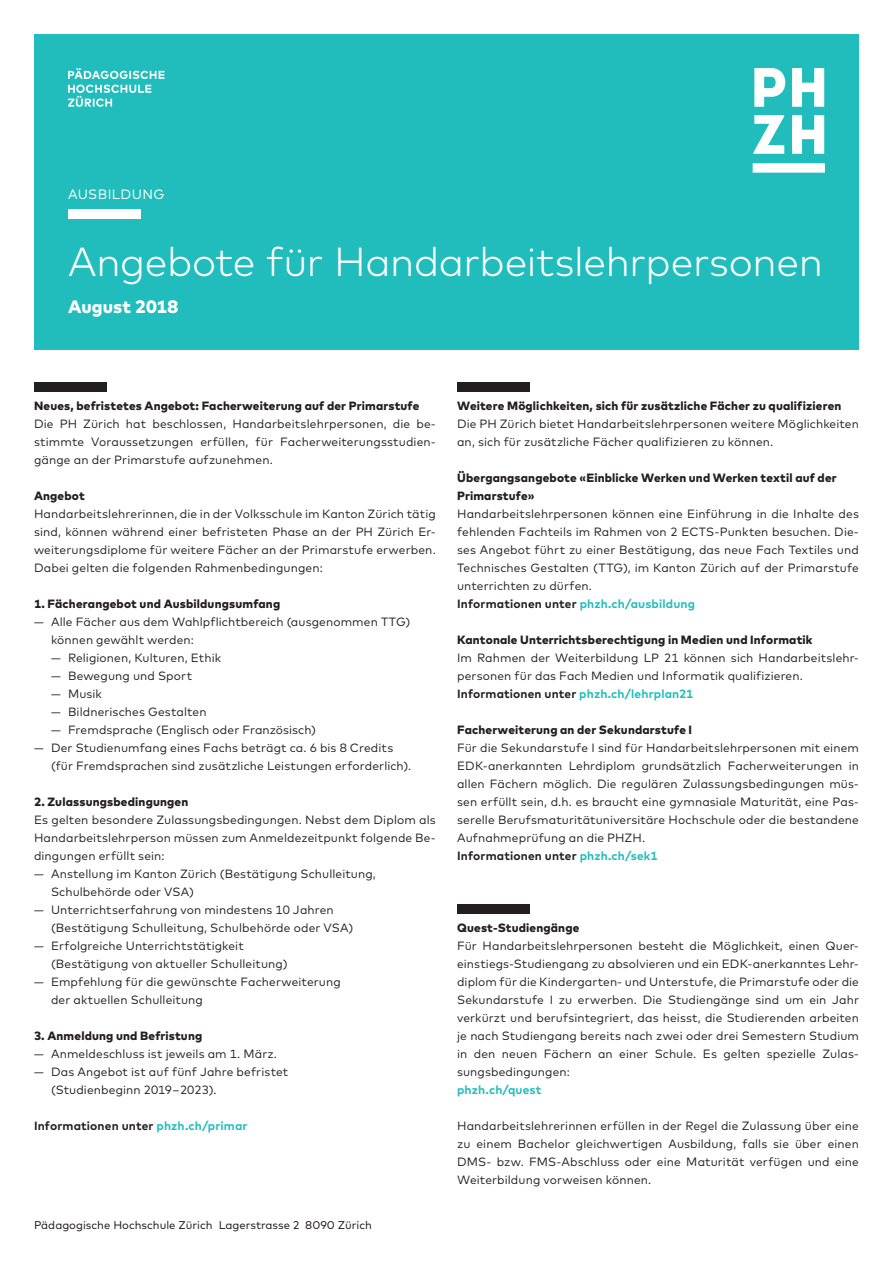
<style>
.page{position:relative;width:893px;height:1263px;background:#fff}
.page>*{position:absolute;margin:0;border:0;box-sizing:border-box;transform-origin:0 0}
.t1{font:300 40.5px "Mark OT";letter-spacing:-.01em;color:#fff}
.t2{font:800 18px "Mark OT";letter-spacing:.005em;color:#fff}
.t3{font:13.5px "Mark OT";letter-spacing:.03em;color:#fff}
._07_Lauftext_Einzug{font:12px/18px "Mark OT";letter-spacing:.01em;color:#231f20}
._04_Lauftext_Aufzähl{font:12px/18px "Mark OT";letter-spacing:.01em;color:#231f20}
._01_Lauftext{font:12px/18px "Mark OT";letter-spacing:.01em;color:#231f20;text-align:justify}
._03_Zwischentitel{font:800 12px/18px "Mark OT";letter-spacing:.015em;color:#231f20}
._05_Link{font:700 12px "Mark OT";letter-spacing:.015em;color:#231f20}
._05_Link-2{font:700 12px "Mark OT";letter-spacing:.01em;color:#21bdbd}
.t4{font:11.25px "Mark OT";color:#231f20}
.s1{color:#21bdbd}
</style>
<div class="page">
<div style="left:34px;top:383px;width:72px;height:9px;background:#231f20"></div>
<div style="left:457px;top:383px;width:72px;height:9px;background:#231f20"></div>
<div style="left:457px;top:905px;width:72px;height:9px;background:#231f20"></div>
<div style="left:34px;top:34px;width:825px;height:315px;background:#21bdbd"></div>
<svg style="left:753px;top:68px;width:72px;height:105px"></svg>
<svg style="left:68px;top:68px;width:97px;height:39px"></svg>
<div style="left:68px;top:209px;width:72px;height:10px;background:#fff"></div>
<p class="t3" style="left:68px;top:186px;width:98px">AUSBILDUNG</p>
<p class="t1" style="left:68px;top:237px;width:756px">Angebote für Handarbeitslehrpersonen</p>
<p class="t2" style="left:68px;top:295px;width:112px">August 2018</p>
<p class="_03_Zwischentitel" style="left:34px;top:396px;width:387px">Neues, befristetes Angebot: Facherweiterung auf der Primarstufe</p>
<p class="_01_Lauftext" style="left:34px;top:415px;width:403px">Die PH Zürich hat beschlossen, Handarbeitslehrpersonen, die be&shy;stimmte Voraussetzungen erfüllen, für Facherweiterungsstudien&shy;gänge an der Primarstufe aufzunehmen.</p>
<p class="_03_Zwischentitel" style="left:34px;top:486px;width:52px">Angebot</p>
<p class="_01_Lauftext" style="left:34px;top:505px;width:403px">Handarbeitslehrerinnen, die in der Volksschule im Kanton Zürich tätig sind, können während einer befristeten Phase an der PH Zürich Er&shy;weiterungsdiplome für weitere Fächer an der Primarstufe erwerben.<br>Dabei gelten die folgenden Rahmenbedingungen:</p>
<p class="_03_Zwischentitel" style="left:34px;top:594px;width:248px">1. Fächerangebot und Ausbildungsumfang</p>
<p class="_04_Lauftext_Aufzähl" style="left:51px;top:613px;width:361px;text-indent:-17px">— Alle Fächer aus dem Wahlpflichtbereich (ausgenommen TTG) können gewählt werden:</p>
<p class="_04_Lauftext_Aufzähl" style="left:51px;top:649px;width:172px">— Religionen, Kulturen, Ethik</p>
<p class="_04_Lauftext_Aufzähl" style="left:51px;top:667px;width:143px">— Bewegung und Sport</p>
<p class="_04_Lauftext_Aufzähl" style="left:51px;top:685px;width:52px">— Musik</p>
<p class="_04_Lauftext_Aufzähl" style="left:51px;top:703px;width:157px">— Bildnerisches Gestalten</p>
<p class="_04_Lauftext_Aufzähl" style="left:51px;top:721px;width:267px">— Fremdsprache (Englisch oder Französisch)</p>
<p class="_04_Lauftext_Aufzähl" style="left:51px;top:739px;width:362px;text-indent:-17px">— Der Studienumfang eines Fachs beträgt ca. 6 bis 8 Credits (für Fremdsprachen sind zusätzliche Leistungen erforderlich).</p>
<p class="_03_Zwischentitel" style="left:34px;top:792px;width:156px">2. Zulassungsbedingungen</p>
<p class="_01_Lauftext" style="left:34px;top:811px;width:403px">Es gelten besondere Zulassungsbedingungen. Nebst dem Diplom als Handarbeitslehrperson müssen zum Anmeldezeitpunkt folgende Be&shy;dingungen erfüllt sein:</p>
<p class="_04_Lauftext_Aufzähl" style="left:51px;top:865px;width:326px;text-indent:-17px">— Anstellung im Kanton Zürich (Bestätigung Schulleitung,<br>Schulbehörde oder VSA)</p>
<p class="_04_Lauftext_Aufzähl" style="left:51px;top:901px;width:304px;text-indent:-17px">— Unterrichtserfahrung von mindestens 10 Jahren (Bestätigung Schulleitung, Schulbehörde oder VSA)</p>
<p class="_04_Lauftext_Aufzähl" style="left:51px;top:937px;width:238px;text-indent:-17px">— Erfolgreiche Unterrichtstätigkeit (Bestätigung von aktueller Schulleitung)</p>
<p class="_04_Lauftext_Aufzähl" style="left:51px;top:973px;width:291px;text-indent:-17px">— Empfehlung für die gewünschte Facherweiterung der aktuellen Schulleitung</p>
<p class="_03_Zwischentitel" style="left:34px;top:1026px;width:170px">3. Anmeldung und Befristung</p>
<p class="_04_Lauftext_Aufzähl" style="left:34px;top:1045px;width:245px">— Anmeldeschluss ist jeweils am 1. März.</p>
<p class="_04_Lauftext_Aufzähl" style="left:51px;top:1063px;width:239px;text-indent:-17px">— Das Angebot ist auf fünf Jahre befristet (Studienbeginn 2019 – 2023).</p>
<p class="_05_Link" style="left:34px;top:1118px;width:215px">Informationen unter <span class="s1">phzh.ch/primar</span></p>
<p class="t4" style="left:34px;top:1218px;width:340px">Pädagogische Hochschule Zürich Lagerstrasse 2 8090 Zürich</p>
<p class="_03_Zwischentitel" style="left:457px;top:396px;width:386px">Weitere Möglichkeiten, sich für zusätzliche Fächer zu qualifizieren</p>
<p class="_07_Lauftext_Einzug" style="left:457px;top:415px;width:403px">Die PH Zürich bietet Handarbeitslehrpersonen weitere Möglichkeiten an, sich für zusätzliche Fächer qualifizieren zu können.</p>
<p class="_03_Zwischentitel" style="left:457px;top:468px;width:381px">Übergangsangebote «Einblicke Werken und Werken textil auf der<br>Primarstufe»</p>
<p class="_07_Lauftext_Einzug" style="left:457px;top:505px;width:403px;text-align:justify">Handarbeitslehrpersonen können eine Einführung in die Inhalte des fehlenden Fachteils im Rahmen von 2 ECTS-Punkten besuchen. Die&shy;ses Angebot führt zu einer Bestätigung, das neue Fach Textiles und Technisches Gestalten (TTG), im Kanton Zürich auf der Primarstufe unterrichten zu dürfen.</p>
<p class="_05_Link" style="left:457px;top:596px;width:239px">Informationen unter <span class="s1">phzh.ch/ausbildung</span></p>
<p class="_03_Zwischentitel" style="left:457px;top:630px;width:357px">Kantonale Unterrichtsberechtigung in Medien und Informatik</p>
<p class="_07_Lauftext_Einzug" style="left:457px;top:649px;width:402px">Im Rahmen der Weiterbildung LP 21 können sich Handarbeitslehr&shy;personen für das Fach Medien und Informatik qualifizieren.</p>
<p class="_05_Link" style="left:457px;top:686px;width:238px">Informationen unter <span class="s1">phzh.ch/lehrplan21</span></p>
<p class="_03_Zwischentitel" style="left:457px;top:720px;width:236px">Facherweiterung an der Sekundarstufe I</p>
<p class="_07_Lauftext_Einzug" style="left:457px;top:739px;width:403px;text-align:justify">Für die Sekundarstufe I sind für Handarbeitslehrpersonen mit einem EDK-anerkannten Lehrdiplom grundsätzlich Facherweiterungen in allen Fächern möglich. Die regulären Zulassungsbedingungen müs&shy;sen erfüllt sein, d.h. es braucht eine gymnasiale Maturität, eine Pas&shy;serelle Berufsmaturitätuniversitäre Hochschule oder die bestandene Aufnahmeprüfung an die PHZH.</p>
<p class="_05_Link" style="left:457px;top:848px;width:202px">Informationen unter <span class="s1">phzh.ch/sek1</span></p>
<p class="_03_Zwischentitel" style="left:457px;top:918px;width:124px">Quest-Studiengänge</p>
<p class="_07_Lauftext_Einzug" style="left:457px;top:937px;width:403px">Für Handarbeitslehrpersonen besteht die Möglichkeit, einen Quer&shy;einstiegs-Studiengang zu absolvieren und ein EDK-anerkanntes Lehr&shy;diplom für die Kindergarten- und Unterstufe, die Primarstufe oder die Sekundarstufe I zu erwerben. Die Studiengänge sind um ein Jahr verkürzt und berufsintegriert, das heisst, die Studierenden arbeiten je nach Studiengang bereits nach zwei oder drei Semestern Studium in den neuen Fächern an einer Schule. Es gelten spezielle Zulas&shy;sungsbedingungen:</p>
<p class="_05_Link-2" style="left:457px;top:1082px;width:86px">phzh.ch/quest</p>
<p class="_07_Lauftext_Einzug" style="left:457px;top:1117px;width:403px;text-align:justify">Handarbeitslehrerinnen erfüllen in der Regel die Zulassung über eine zu einem Bachelor gleichwertigen Ausbildung, falls sie über einen DMS- bzw. FMS-Abschluss oder eine Maturität verfügen und eine Weiterbildung vorweisen können.</p>
</div>
